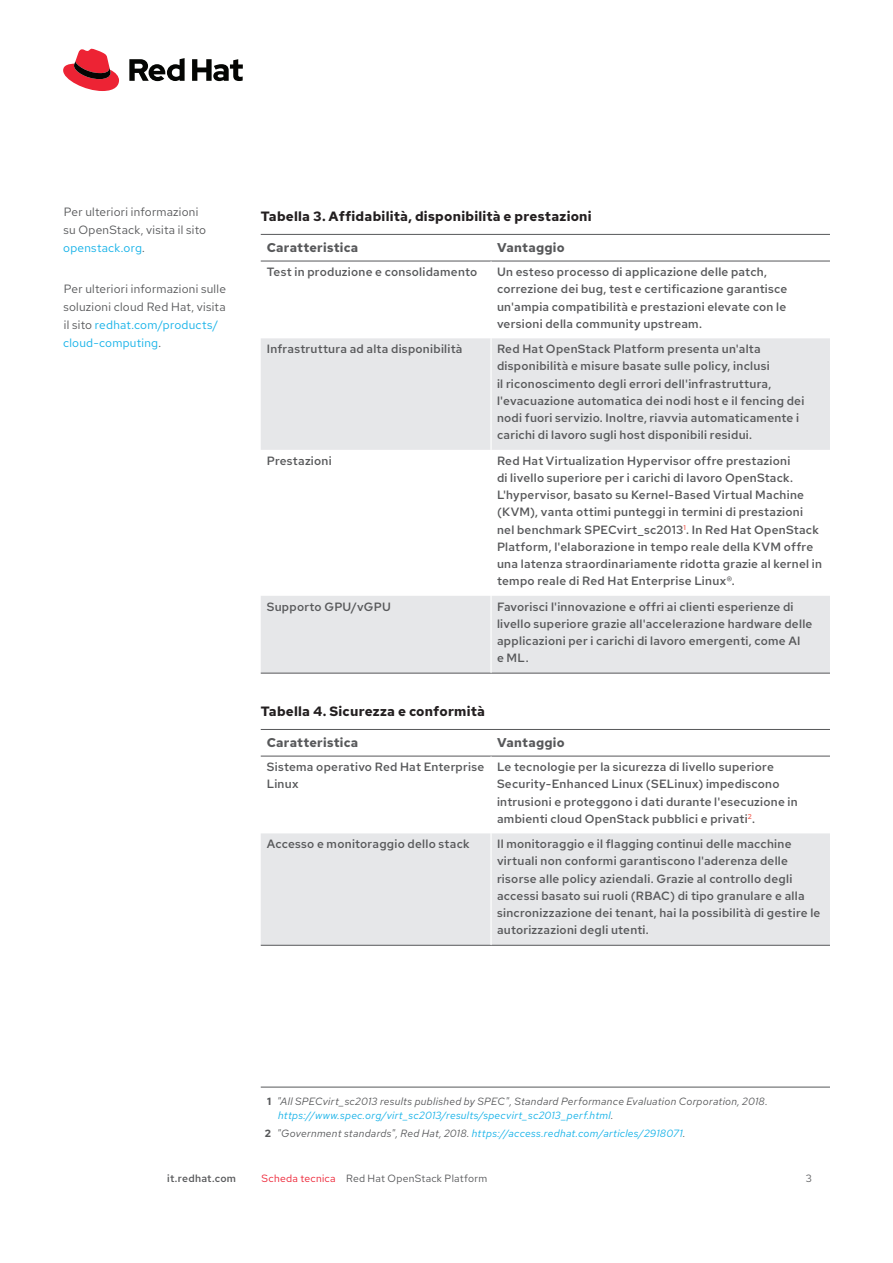
<style>
.page{position:relative;width:893px;height:1263px;background:#fff}
.page>*{position:absolute;margin:0;border:0;box-sizing:border-box;transform-origin:0 0}
.Main_-_Table_Name{font:700 13.5px "Red Hat Text";letter-spacing:.02em;color:#231f20}
.Main_-_Table_Subhead{font:700 12.75px "Red Hat Text";letter-spacing:.02em;color:#57585a}
.Main_-_Table_Body__l{font:500 12px/17.2px "Red Hat Text";letter-spacing:.02em;color:#57585a}
.Sidebar_-_Body__left{font:12px/18px "Red Hat Text";letter-spacing:.02em;color:#57585a}
.Main_-_Footnote{font:italic 10.5px/13.5px "Red Hat Text";letter-spacing:.025em;color:#57585a}
.Main_-_Footnote__add{font:italic 10.5px "Red Hat Text";letter-spacing:.025em;color:#13b1e8}
.Footer_-_Running_Foo{font:10.5px "Red Hat Text";letter-spacing:.025em;color:#57585a}
.t1{font:500 10.5px "Red Hat Text";letter-spacing:.02em;color:#57585a}
.s1{color:#13b1e8}
.s2{font-weight:700;font-style:normal}
.s3{font-weight:700;font-style:normal;color:#57585a}
.s4{color:#57585a}
.s5{color:#ed2133}
</style>
<div class="page">
<hr style="left:261px;top:234px;width:569px;height:1px;background:#57585a">
<hr style="left:261px;top:729px;width:569px;height:1px;background:#57585a">
<svg style="left:261px;top:338px;width:569px;height:335px;fill:#e6e7e9"></svg>
<hr style="left:261px;top:261px;width:230px;height:1px;background:#57585a">
<hr style="left:491px;top:261px;width:339px;height:1px;background:#57585a">
<hr style="left:261px;top:673px;width:230px;height:1px;background:#57585a">
<hr style="left:491px;top:673px;width:339px;height:1px;background:#57585a">
<hr style="left:490px;top:261px;width:2px;height:77px;background:#fff">
<hr style="left:490px;top:338px;width:2px;height:112px;background:#fff">
<hr style="left:490px;top:450px;width:2px;height:146px;background:#fff">
<hr style="left:490px;top:596px;width:2px;height:77px;background:#fff">
<div style="left:261px;top:833px;width:569px;height:112px;background:#e6e7e9"></div>
<hr style="left:261px;top:756px;width:230px;height:1px;background:#57585a">
<hr style="left:491px;top:756px;width:339px;height:1px;background:#57585a">
<hr style="left:261px;top:945px;width:230px;height:1px;background:#57585a">
<hr style="left:491px;top:945px;width:339px;height:1px;background:#57585a">
<hr style="left:490px;top:756px;width:2px;height:77px;background:#fff">
<hr style="left:490px;top:833px;width:2px;height:112px;background:#fff">
<hr style="left:261px;top:1087px;width:569px;height:1px;background:#57585a">
<svg style="left:63px;top:49px;width:56px;height:42px"></svg>
<svg style="left:129px;top:58px;width:114px;height:23px"></svg>
<p class="Sidebar_-_Body__left" style="left:63px;top:203px;width:144px">Per ulteriori informazioni su OpenStack, visita il sito <span class="s1">openstack.org</span>.</p>
<p class="Sidebar_-_Body__left" style="left:63px;top:279px;width:164px">Per ulteriori informazioni sulle soluzioni cloud Red Hat, visita il sito <span class="s1">redhat.com/products/ cloud-computing</span>.</p>
<p class="Main_-_Table_Name" style="left:261px;top:207px;width:332px">Tabella 3. Affidabilità, disponibilità e prestazioni</p>
<p class="Main_-_Table_Subhead" style="left:267px;top:239px;width:93px">Caratteristica</p>
<p class="Main_-_Table_Subhead" style="left:497px;top:239px;width:69px">Vantaggio</p>
<p class="Main_-_Table_Body__l" style="left:267px;top:263px;width:212px">Test in produzione e consolidamento</p>
<p class="Main_-_Table_Body__l" style="left:497px;top:263px;width:292px">Un esteso processo di applicazione delle patch, correzione dei bug, test e certificazione garantisce un'ampia compatibilità e prestazioni elevate con le versioni della community upstream.</p>
<p class="Main_-_Table_Body__l" style="left:267px;top:340px;width:197px">Infrastruttura ad alta disponibilità</p>
<p class="Main_-_Table_Body__l" style="left:497px;top:340px;width:309px">Red Hat OpenStack Platform presenta un'alta disponibilità e misure basate sulle policy, inclusi<br>il riconoscimento degli errori dell'infrastruttura, l'evacuazione automatica dei nodi host e il fencing dei nodi fuori servizio. Inoltre, riavvia automaticamente i carichi di lavoro sugli host disponibili residui.</p>
<p class="Main_-_Table_Body__l" style="left:267px;top:451px;width:67px">Prestazioni</p>
<p class="Main_-_Table_Body__l" style="left:497px;top:451px;width:327px">Red Hat Virtualization Hypervisor offre prestazioni<br>di livello superiore per i carichi di lavoro OpenStack.<br>L'hypervisor, basato su Kernel-Based Virtual Machine (KVM), vanta ottimi punteggi in termini di prestazioni nel benchmark SPECvirt_sc2013<sup>1</sup>. In Red Hat OpenStack Platform, l'elaborazione in tempo reale della KVM offre una latenza straordinariamente ridotta grazie al kernel in tempo reale di Red Hat Enterprise Linux®.</p>
<p class="Main_-_Table_Body__l" style="left:267px;top:597px;width:126px">Supporto GPU/vGPU</p>
<p class="Main_-_Table_Body__l" style="left:497px;top:597px;width:317px">Favorisci l'innovazione e offri ai clienti esperienze di livello superiore grazie all'accelerazione hardware delle applicazioni per i carichi di lavoro emergenti, come AI<br>e ML.</p>
<p class="Main_-_Table_Name" style="left:261px;top:702px;width:226px">Tabella 4. Sicurezza e conformità</p>
<p class="Main_-_Table_Subhead" style="left:267px;top:734px;width:93px">Caratteristica</p>
<p class="Main_-_Table_Subhead" style="left:497px;top:734px;width:69px">Vantaggio</p>
<p class="Main_-_Table_Body__l" style="left:267px;top:758px;width:219px">Sistema operativo Red Hat Enterprise<br>Linux</p>
<p class="Main_-_Table_Body__l" style="left:497px;top:758px;width:302px">Le tecnologie per la sicurezza di livello superiore Security-Enhanced Linux (SELinux) impediscono intrusioni e proteggono i dati durante l'esecuzione in ambienti cloud OpenStack pubblici e privati<sup>2</sup>.</p>
<p class="Main_-_Table_Body__l" style="left:267px;top:835px;width:204px">Accesso e monitoraggio dello stack</p>
<p class="Main_-_Table_Body__l" style="left:497px;top:835px;width:325px">Il monitoraggio e il flagging continui delle macchine virtuali non conformi garantiscono l'aderenza delle risorse alle policy aziendali. Grazie al controllo degli accessi basato sui ruoli (RBAC) di tipo granulare e alla sincronizzazione dei tenant, hai la possibilità di gestire le autorizzazioni degli utenti.</p>
<p class="Main_-_Footnote" style="left:278px;top:1095px;width:491px;text-indent:-11px"><span class="s2">1</span> "All SPECvirt_sc2013 results published by SPEC", Standard Performance Evaluation Corporation, 2018. <span class="s1">https://www.spec.org/virt_sc2013/results/specvirt_sc2013_perf.html</span>.</p>
<p class="Main_-_Footnote__add" style="left:265px;top:1126px;width:422px"><span class="s3">2</span> <span class="s4">"Government standards", Red Hat, 2018.</span> https://access.redhat.com/articles/2918071<span class="s4">.</span></p>
<p class="t1" style="left:167px;top:1171px;width:70px">it.redhat.com</p>
<p class="Footer_-_Running_Foo" style="left:262px;top:1171px;width:227px"><span class="s5">Scheda tecnica</span> Red Hat OpenStack Platform</p>
<p class="Footer_-_Running_Foo" style="left:806px;top:1171px;width:8px">3</p>
</div>
